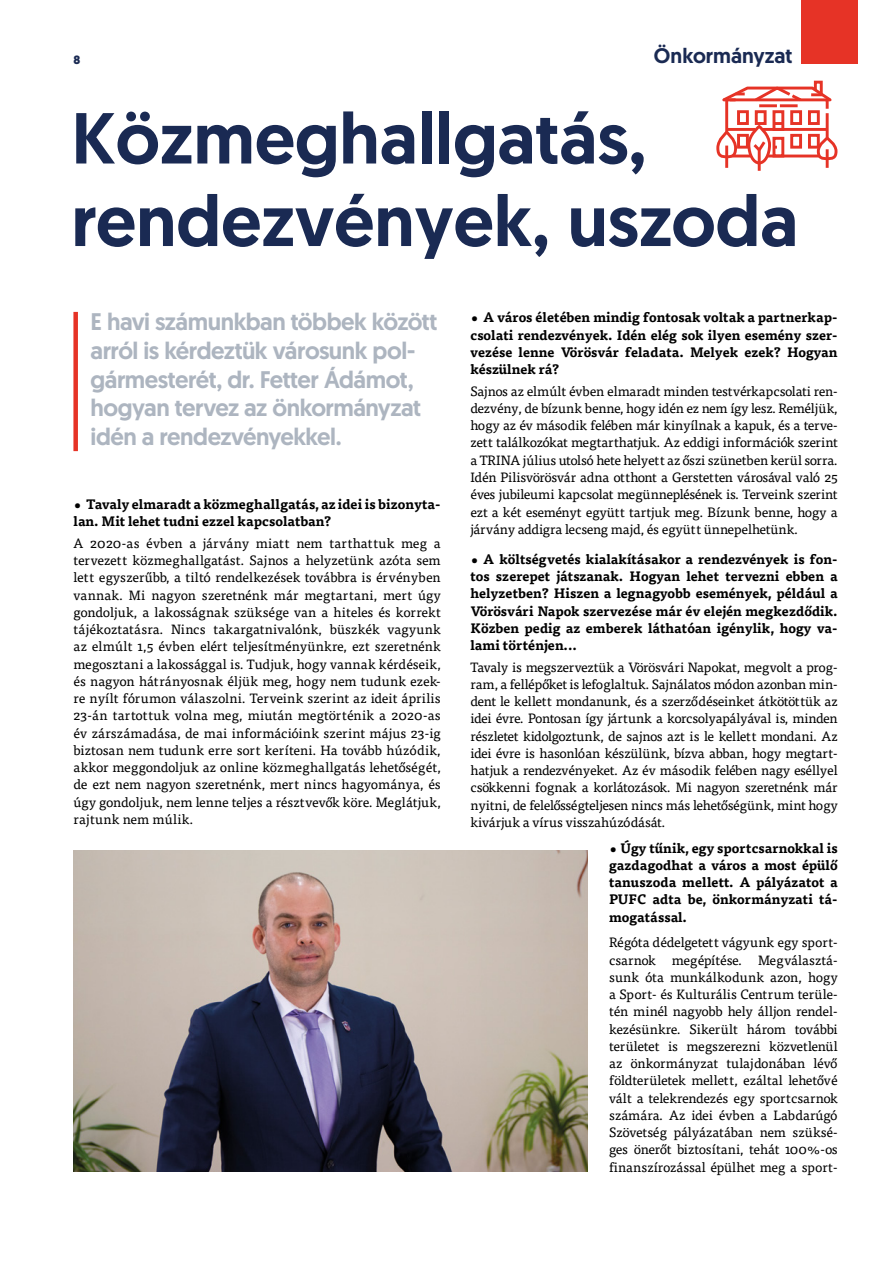
<style>
.page{position:relative;width:893px;height:1263px;background:#fff}
.page>*{position:absolute;margin:0;border:0;box-sizing:border-box;transform-origin:0 0}
.t1{font:500 72px/82.5px "Geomanist";color:#1a2a53}
.t2{font:500 24px/28.8px "Geomanist";letter-spacing:-.02em;color:#adb5c0}
.t3{font:500 21px "Geomanist";color:#1a2a53}
.t4{font:13.5px/17.2px "Tisa Pro";color:#000;text-align:justify}
.t5{font:700 13.5px/17.2px "Tisa Pro";color:#000;text-align:justify}
.t6{font:700 12px "Geomanist";color:#1a2a53}
</style>
<div class="page">
<div style="left:801px;top:0;width:57px;height:63px;background:#e63326"></div>
<div style="left:73px;top:312px;width:5px;height:139px;background:#e63326"></div>
<img style="left:74px;top:850px;width:514px;height:321px">
<svg style="left:716px;top:80px;width:122px;height:91px"></svg>
<p class="t6" style="left:74px;top:52px;width:8px">8</p>
<h3 class="t3" style="left:654px;top:42px;width:140px">Önkormányzat</h3>
<h1 class="t1" style="left:71px;top:96px;width:728px">Közmeghallgatás, rendezvények, uszoda</h1>
<h2 class="t2" style="left:91px;top:307px;width:348px">E havi számunkban többek között arról is kérdeztük városunk pol&shy;gármesterét, dr. Fetter Ádámot, hogyan tervez az önkormányzat idén a rendezvényekkel.</h2>
<p class="t5" style="left:74px;top:495px;width:369px">• Tavaly elmaradt a közmeghallgatás, az idei is bizonyta&shy;lan. Mit lehet tudni ezzel kapcsolatban?</p>
<p class="t4" style="left:74px;top:534px;width:369px">A 2020-as évben a járvány miatt nem tarthattuk meg a tervezett közmeghallgatást. Sajnos a helyzetünk azóta sem lett egyszerűbb, a tiltó rendelkezések továbbra is érvényben vannak. Mi nagyon szeretnénk már megtartani, mert úgy gondoljuk, a lakosságnak szüksége van a hiteles és korrekt tájékoztatásra. Nincs takargatnivalónk, büszkék vagyunk az elmúlt 1,5 évben elért teljesítményünkre, ezt szeretnénk megosztani a lakossággal is. Tudjuk, hogy vannak kérdéseik, és nagyon hátrányosnak éljük meg, hogy nem tudunk ezek&shy;re nyílt fórumon válaszolni. Terveink szerint az ideit április 23-án tartottuk volna meg, miután megtörténik a 2020-as év zárszámadása, de mai információink szerint május 23-ig biztosan nem tudunk erre sort keríteni. Ha tovább húzódik, akkor meggondoljuk az online közmeghallgatás lehetőségét, de ezt nem nagyon szeretnénk, mert nincs hagyománya, és úgy gondoljuk, nem lenne teljes a résztvevők köre. Meglátjuk, rajtunk nem múlik.</p>
<p class="t5" style="left:470px;top:308px;width:369px">• A város életében mindig fontosak voltak a partnerkap&shy;csolati rendezvények. Idén elég sok ilyen esemény szer&shy;vezése lenne Vörösvár feladata. Melyek ezek? Hogyan készülnek rá?</p>
<p class="t4" style="left:470px;top:382px;width:369px">Sajnos az elmúlt évben elmaradt minden testvérkapcsolati ren&shy;dezvény, de bízunk benne, hogy idén ez nem így lesz. Reméljük, hogy az év második felében már kinyílnak a kapuk, és a terve&shy;zett találkozókat megtarthatjuk. Az eddigi információk szerint a TRINA július utolsó hete helyett az őszi szünetben kerül sorra.<br>Idén Pilisvörösvár adna otthont a Gerstetten városával való 25 éves jubileumi kapcsolat megünneplésének is. Terveink szerint ezt a két eseményt együtt tartjuk meg. Bízunk benne, hogy a járvány addigra lecseng majd, és együtt ünnepelhetünk.</p>
<p class="t5" style="left:470px;top:550px;width:369px">• A költségvetés kialakításakor a rendezvények is fon&shy;tos szerepet játszanak. Hogyan lehet tervezni ebben a helyzetben? Hiszen a legnagyobb események, például a Vörösvári Napok szervezése már év elején megkezdődik.<br>Közben pedig az emberek láthatóan igénylik, hogy va&shy;lami történjen...</p>
<p class="t4" style="left:470px;top:657px;width:369px">Tavaly is megszerveztük a Vörösvári Napokat, megvolt a prog&shy;ram, a fellépőket is lefoglaltuk. Sajnálatos módon azonban min&shy;dent le kellett mondanunk, és a szerződéseinket átkötöttük az idei évre. Pontosan így jártunk a korcsolyapályával is, minden részletet kidolgoztunk, de sajnos azt is le kellett mondani. Az idei évre is hasonlóan készülünk, bízva abban, hogy megtart&shy;hatjuk a rendezvényeket. Az év második felében nagy eséllyel csökkenni fognak a korlátozások. Mi nagyon szeretnénk már nyitni, de felelősségteljesen nincs más lehetőségünk, mint hogy kivárjuk a vírus visszahúzódását.</p>
<p class="t5" style="left:609px;top:838px;width:230px">• Úgy tűnik, egy sportcsarnokkal is gazdagodhat a város a most épülő tanuszoda mellett. A pályázatot a PUFC adta be, önkormányzati tá&shy;mogatással.</p>
<p class="t4" style="left:609px;top:933px;width:230px">Régóta dédelgetett vágyunk egy sport&shy;csarnok megépítése. Megválasztá&shy;sunk óta munkálkodunk azon, hogy a Sport- és Kulturális Centrum terüle&shy;tén minél nagyobb hely álljon rendel&shy;kezésünkre. Sikerült három további területet is megszerezni közvetlenül az önkormányzat tulajdonában lévő földterületek mellett, ezáltal lehetővé vált a telekrendezés egy sportcsarnok számára. Az idei évben a Labdarúgó Szövetség pályázatában nem szüksé&shy;ges önerőt biztosítani, tehát 100%-os finanszírozással épülhet meg a sport-</p>
</div>
